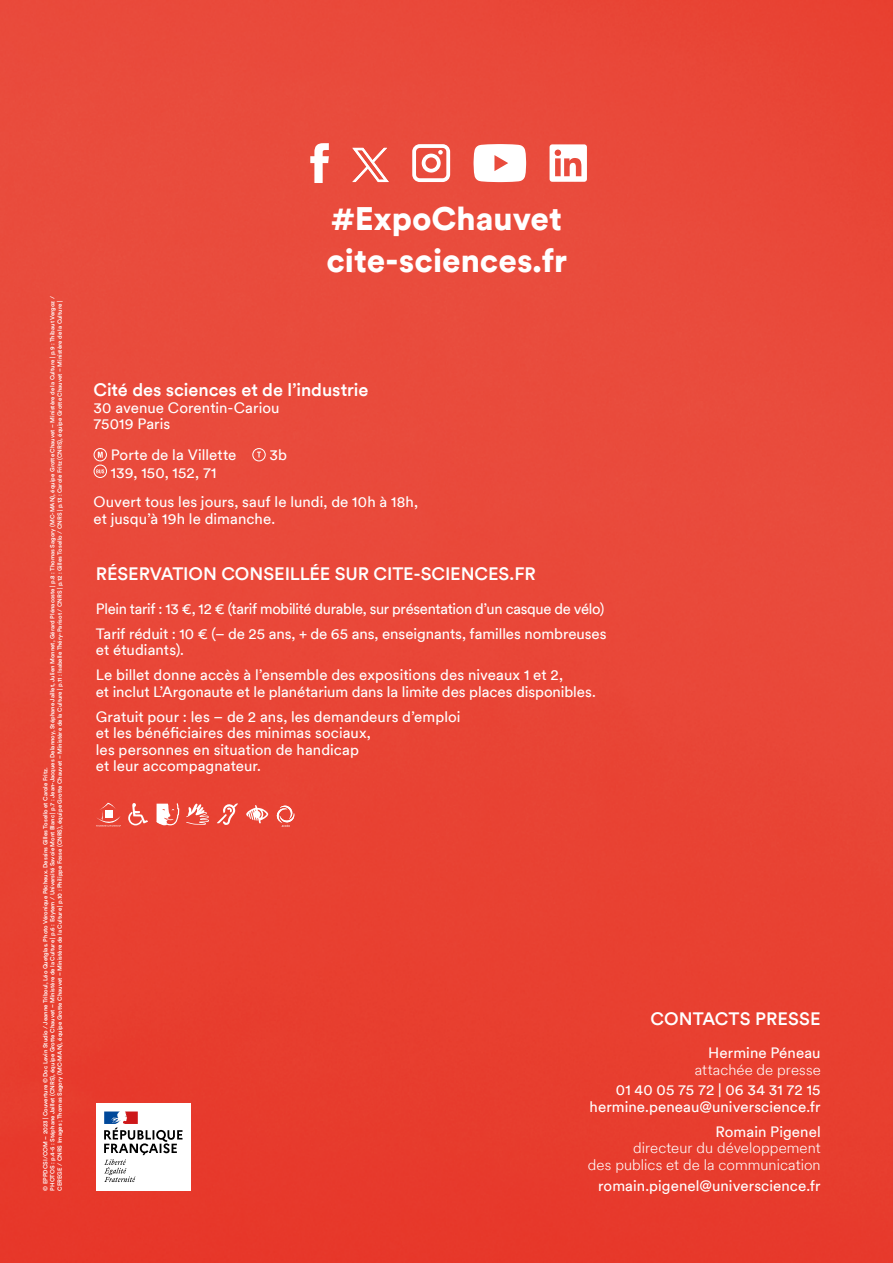
<style>
.page{position:relative;width:893px;height:1263px;background:#fff}
.page>*{position:absolute;margin:0;border:0;box-sizing:border-box;transform-origin:0 0}
.t1{font:900 32.55px/42.3px "CSI Circular TT";color:#fff}
.t2{font:500 18px "CSI Circular TT";letter-spacing:-.005em;color:#fff}
.t3{font:15px/16.5px "CSI Circular TT";color:#fff}
.t4{font:300 15px/16.5px "CSI Circular TT";letter-spacing:.005em;color:#fff;text-align:right}
.t5{font:500 6px/7.2px "CSI Circular TT";color:#fff}
</style>
<div class="page">
<img style="left:0;top:0;width:893px;height:1263px">
<svg style="left:157px;top:803px;width:22px;height:23px"></svg>
<svg style="left:128px;top:803px;width:20px;height:22px"></svg>
<svg style="left:186px;top:804px;width:23px;height:21px"></svg>
<svg style="left:217px;top:803px;width:21px;height:22px"></svg>
<svg style="left:246px;top:805px;width:23px;height:18px"></svg>
<svg style="left:96px;top:803px;width:25px;height:28px"></svg>
<svg style="left:277px;top:805px;width:17px;height:22px"></svg>
<div style="left:96px;top:1103px;width:95px;height:88px;background:#fff"></div>
<svg style="left:104px;top:1111px;width:78px;height:71px"></svg>
<svg style="left:252px;top:448px;width:14px;height:13px"></svg>
<svg style="left:94px;top:448px;width:13px;height:30px"></svg>
<svg style="left:310px;top:143px;width:19px;height:40px"></svg>
<svg style="left:412px;top:144px;width:38px;height:38px"></svg>
<svg style="left:474px;top:144px;width:52px;height:38px"></svg>
<svg style="left:550px;top:144px;width:37px;height:38px"></svg>
<svg style="left:352px;top:148px;width:37px;height:34px"></svg>
<p class="t5" style="left:41px;top:1191px;width:896px;rotate:-90deg">© EPPDCSI/COM – 2023 | Couverture © Doc Levin Studio / Jeanne Triboul, Léo Quetglas. Photo Véronique Pêcheux. Dessins Gilles Tosello et Carole Fritz.<br>PHOTOS : p.4-5 : Stéphane Jaillet (CNRS), équipe Grotte Chauvet – Ministère de la Culture | p.6 : Edytem / Université Savoie Mont Blanc | p.7 : Jean-Jacques Delannoy, Stéphane Jaillet, Julien Monnet, Gérard Plénacoste | p.8 : Thomas Sagory (MC-MAN), équipe Grotte Chauvet – Ministère de la Culture | p.9 : Thibaut Vergoz /</p>
<p class="t5" style="left:56px;top:1191px;width:891px;rotate:-90deg">CEREGE / CNRS Images ; Thomas Sagory (MC-MAN), équipe Grotte Chauvet – Ministère de la Culture | p.10 : Philippe Fosse (CNRS), équipe Grotte Chauvet – Ministère de la Culture | p.11 : Isabelle Théry-Parisot / CNRS | p.12 : Gilles Tosello / CNRS | p.13 : Carole Fritz (CNRS), équipe Grotte Chauvet – Ministère de la Culture |</p>
<h1 class="t1" style="left:326px;top:196px;width:242px">#ExpoChauvet cite-sciences.fr</h1>
<h2 class="t2" style="left:94px;top:378px;width:276px">Cité des sciences et de l’industrie</h2>
<h3 class="t3" style="left:94px;top:399px;width:187px">30 avenue Corentin-Cariou<br>75019 Paris</h3>
<h3 class="t3" style="left:111px;top:446px;width:127px">Porte de la Villette</h3>
<h3 class="t3" style="left:269px;top:446px;width:19px">3b</h3>
<h3 class="t3" style="left:94px;top:457px;width:326px;line-height:29.2px;text-indent:17px">139, 150, 152, 71<br>Ouvert tous les jours, sauf le lundi, de 10h à 18h,</h3>
<h3 class="t3" style="left:94px;top:510px;width:183px">et jusqu’à 19h le dimanche.</h3>
<h2 class="t2" style="left:96px;top:561px;width:441px">RÉSERVATION CONSEILLÉE SUR CITE-SCIENCES.FR</h2>
<h3 class="t3" style="left:96px;top:595px;width:512px;line-height:25px">Plein tarif : 13 €, 12 € (tarif mobilité durable, sur présentation d’un casque de vélo)<br>Tarif réduit : 10 € (– de 25 ans, + de 65 ans, enseignants, familles nombreuses</h3>
<h3 class="t3" style="left:96px;top:637px;width:469px;line-height:25px">et étudiants).<br>Le billet donne accès à l’ensemble des expositions des niveaux 1 et 2,</h3>
<h3 class="t3" style="left:96px;top:678px;width:501px;line-height:25px">et inclut L’Argonaute et le planétarium dans la limite des places disponibles.<br>Gratuit pour : les – de 2 ans, les demandeurs d’emploi</h3>
<h3 class="t3" style="left:96px;top:724px;width:277px">et les bénéficiaires des minimas sociaux, les personnes en situation de handicap et leur accompagnateur.</h3>
<h2 class="t2" style="left:650px;top:1006px;width:172px">CONTACTS PRESSE</h2>
<h3 class="t3" style="left:708px;top:1044px;width:114px">Hermine Péneau</h3>
<h3 class="t4" style="left:695px;top:1060px;width:127px">attachée de presse</h3>
<h3 class="t3" style="left:590px;top:1081px;width:233px;text-align:right">01 40 05 75 72 | 06 34 31 72 15 hermine.peneau@universcience.fr</h3>
<h3 class="t3" style="left:716px;top:1123px;width:107px">Romain Pigenel</h3>
<h3 class="t4" style="left:588px;top:1139px;width:234px">directeur du développement<br>des publics et de la communication</h3>
<h3 class="t3" style="left:598px;top:1176px;width:224px">romain.pigenel@universcience.fr</h3>
</div>
